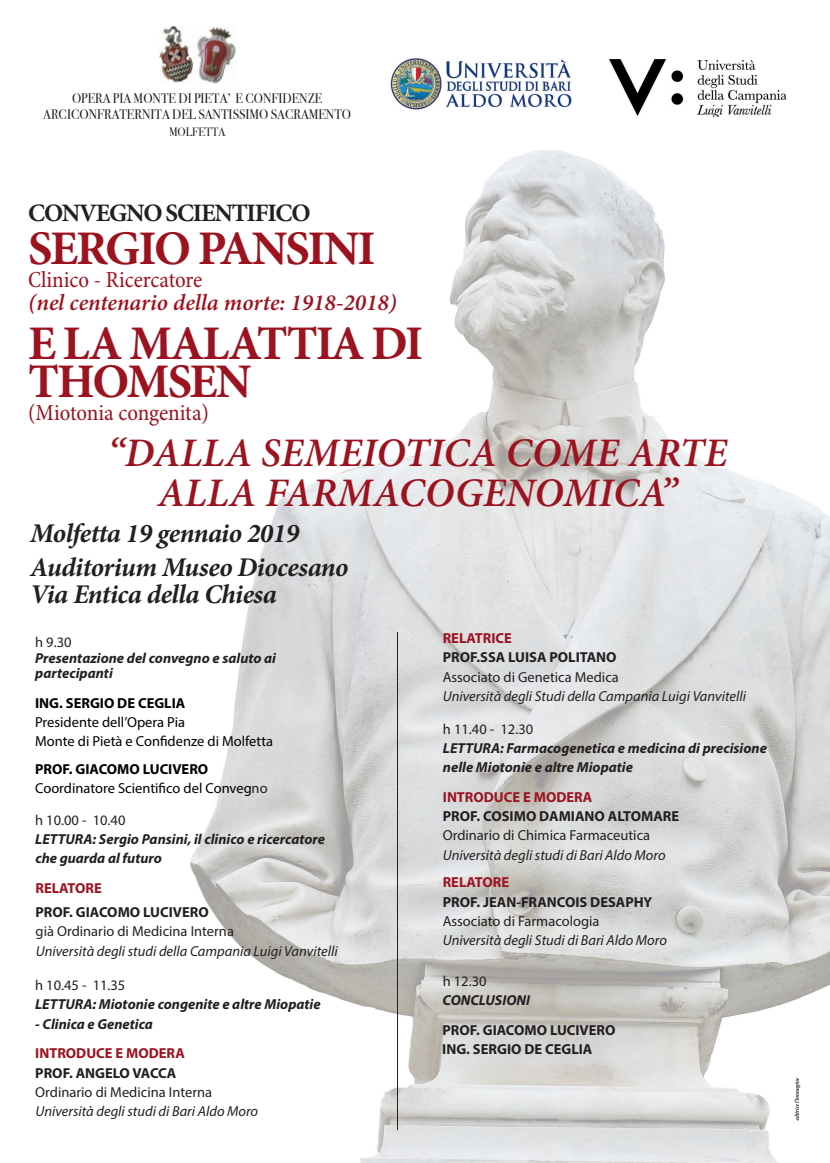
<style>
.page{position:relative;width:830px;height:1163px;background:#fff}
.page>*{position:absolute;margin:0;border:0;box-sizing:border-box;transform-origin:0 0}
.t1{font:700 48.3px/38.5px "Minion Pro";letter-spacing:-.04em;color:#9c1320}
.t2{font:italic 600 40.5px/40.5px "Minion Pro";color:#9c1320;text-align:center}
.t3{font:italic 700 27px/33.8px "Minion Pro";letter-spacing:-.02em;color:#231f20}
.t4{font:700 25.05px "Minion Pro";letter-spacing:-.05em;color:#231f20}
.t5{font:condensed 23.1px "Minion Pro";color:#9c1320}
.t6{font:italic 600 23.1px "Minion Pro";color:#9c1320}
.t7{font:italic 700 14.55px/19.4px "Myriad Pro";color:#231f20}
.t8{font:italic 14.55px "Myriad Pro";color:#231f20}
.t9{font:14.55px "Myriad Pro";color:#231f20}
.t10{font:700 14.55px/19.4px "Myriad Pro";color:#231f20}
.t11{font:14.55px/19.4px "Myriad Pro";color:#000}
.t12{font:700 14.55px "Myriad Pro";color:#9c1320}
.t13{font:700 14.55px "Myriad Pro";color:#000}
.t14{font:13.8px/16.8px "Bodoni Svty Two ITCTT";color:#231f20;text-align:center;scale:.93 1}
.t15{font:12.3px "Bodoni Svty Two ITCTT";color:#231f20;scale:.93 1}
.s1{font-weight:700}
.s2{color:#231f20}
</style>
<div class="page">
<img style="left:190px;top:150px;width:639px;height:1012px">
<img style="left:159px;top:26px;width:77px;height:58px">
<img style="left:391px;top:58px;width:181px;height:52px">
<img style="left:609px;top:59px;width:176px;height:58px">
<hr style="left:397px;top:632px;width:1px;height:496px;background:#231f20">
<svg style="left:794px;top:1077px;width:6px;height:42px"></svg>
<p class="t14" style="left:43px;top:89px;width:332px">OPERA PIA MONTE DI PIETA’ E CONFIDENZE<br>ARCICONFRATERNITA DEL SANTISSIMO SACRAMENTO</p>
<p class="t15" style="left:169px;top:125px;width:62px">MOLFETTA</p>
<h3 class="t4" style="left:28px;top:198px;width:284px">CONVEGNO SCIENTIFICO</h3>
<h1 class="t1" style="left:28px;top:228px;width:349px">SERGIO PANSINI</h1>
<h3 class="t5" style="left:28px;top:265px;width:176px">Clinico - Ricercatore</h3>
<h3 class="t6" style="left:28px;top:289px;width:370px">(nel centenario della morte: 1918-2018)</h3>
<h1 class="t1" style="left:28px;top:322px;width:397px">E LA MALATTIA DI<br>THOMSEN</h1>
<h3 class="t5" style="left:28px;top:399px;width:182px">(Miotonia congenita)</h3>
<h2 class="t2" style="left:108px;top:431px;width:621px">“DALLA SEMEIOTICA COME ARTE<br>ALLA FARMACOGENOMICA”</h2>
<h3 class="t3" style="left:30px;top:518px;width:320px">Molfetta 19 gennaio 2019<br>Auditorium Museo Diocesano</h3>
<h3 class="t3" style="left:30px;top:579px;width:248px">Via Entica della Chiesa</h3>
<p class="t9" style="left:35px;top:636px;width:38px">h 9.30</p>
<p class="t7" style="left:35px;top:651px;width:242px;line-height:15.5px">Presentazione del convegno e saluto ai partecipanti</p>
<p class="t13" style="left:35px;top:694px;width:152px">ING. SERGIO DE CEGLIA</p>
<p class="t11" style="left:35px;top:713px;width:239px">Presidente dell’Opera Pia<br>Monte di Pietà e Confidenze di Molfetta</p>
<p class="t11" style="left:35px;top:760px;width:234px"><span class="s1">PROF. GIACOMO LUCIVERO<br></span>Coordinatore Scientifico del Conveg<span class="s2">no</span></p>
<p class="t9" style="left:35px;top:814px;width:92px">h 10.00 - 10.40</p>
<p class="t7" style="left:35px;top:830px;width:291px">LETTURA: Sergio Pansini, il clinico e ricercatore che guarda al futuro</p>
<p class="t12" style="left:35px;top:878px;width:68px">RELATORE</p>
<p class="t10" style="left:36px;top:901px;width:174px">PROF. GIACOMO LUCIVERO</p>
<p class="t9" style="left:36px;top:925px;width:200px">già Ordinario di Medicina Interna</p>
<p class="t8" style="left:36px;top:944px;width:303px">Università degli studi della Campania Luigi Vanvitelli</p>
<p class="t9" style="left:35px;top:979px;width:92px">h 10.45 - 11.35</p>
<p class="t7" style="left:35px;top:995px;width:287px">LETTURA: Miotonie congenite e altre Miopatie</p>
<p class="t7" style="left:35px;top:1015px;width:119px">- Clinica e Genetica</p>
<p class="t12" style="left:35px;top:1044px;width:151px">INTRODUCE E MODERA</p>
<p class="t10" style="left:35px;top:1062px;width:143px">PROF. ANGELO VACCA</p>
<p class="t9" style="left:35px;top:1086px;width:178px">Ordinario di Medicina Interna</p>
<p class="t8" style="left:35px;top:1105px;width:224px">Università degli studi di Bari Aldo Moro</p>
<p class="t12" style="left:442px;top:629px;width:71px">RELATRICE</p>
<p class="t10" style="left:442px;top:647px;width:175px">PROF.SSA LUISA POLITANO</p>
<p class="t9" style="left:442px;top:671px;width:177px">Associato di Genetica Medica</p>
<p class="t8" style="left:442px;top:690px;width:305px">Università degli Studi della Campania Luigi Vanvitelli</p>
<p class="t9" style="left:443px;top:723px;width:92px">h 11.40 - 12.30</p>
<p class="t7" style="left:443px;top:739px;width:325px">LETTURA: Farmacogenetica e medicina di precisione nelle Miotonie e altre Miopatie</p>
<p class="t12" style="left:443px;top:788px;width:151px">INTRODUCE E MODERA</p>
<p class="t10" style="left:442px;top:806px;width:238px">PROF. COSIMO DAMIANO ALTOMARE</p>
<p class="t9" style="left:442px;top:829px;width:209px">Ordinario di Chimica Farmaceutica</p>
<p class="t8" style="left:442px;top:849px;width:224px">Università degli studi di Bari Aldo Moro</p>
<p class="t12" style="left:442px;top:873px;width:68px">RELATORE</p>
<p class="t10" style="left:442px;top:891px;width:211px">PROF. JEAN-FRANCOIS DESAPHY</p>
<p class="t9" style="left:442px;top:915px;width:158px">Associato di Farmacologia</p>
<p class="t8" style="left:442px;top:934px;width:225px">Università degli Studi di Bari Aldo Moro</p>
<p class="t9" style="left:442px;top:975px;width:45px">h 12.30</p>
<p class="t7" style="left:442px;top:991px;width:89px">CONCLUSIONI</p>
<p class="t10" style="left:442px;top:1019px;width:175px">PROF. GIACOMO LUCIVERO<br>ING. SERGIO DE CEGLIA</p>
</div>
